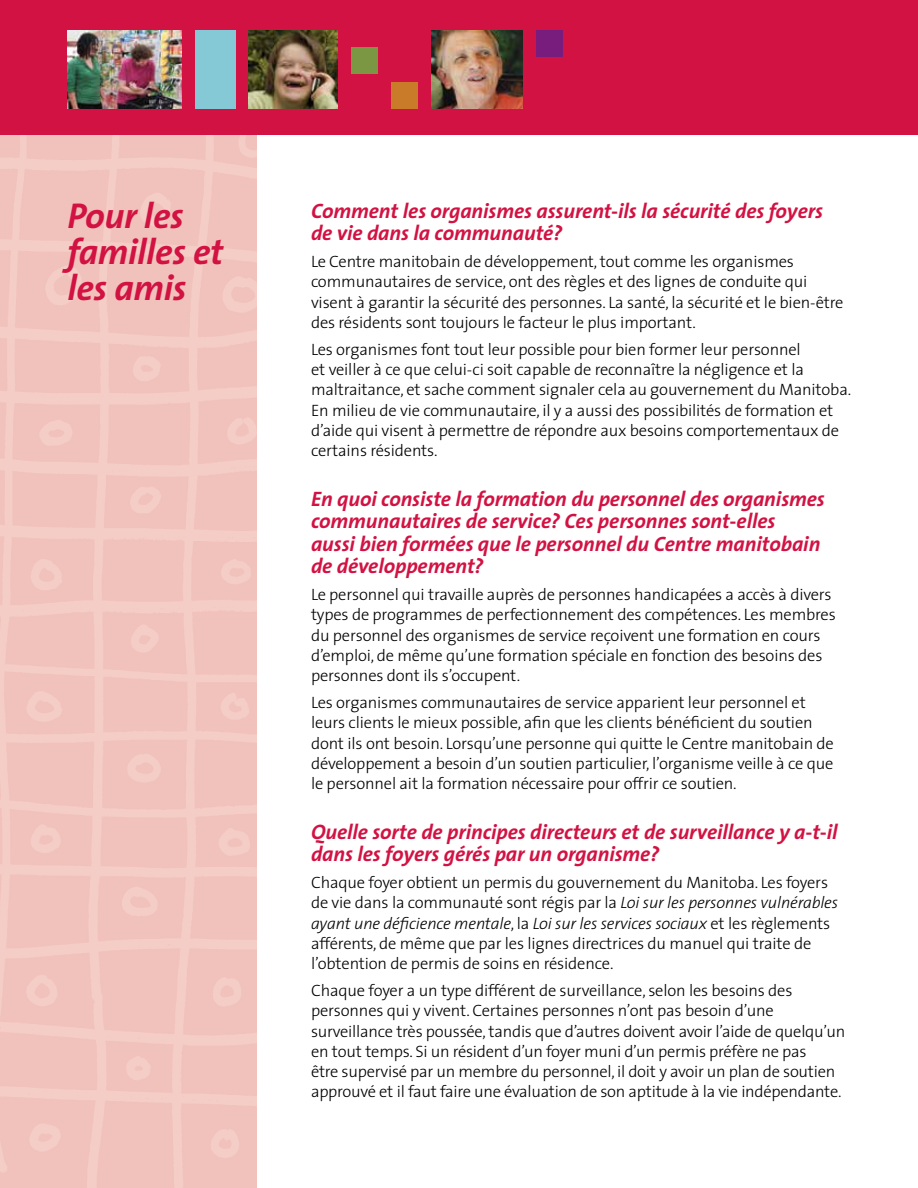
<style>
.page{position:relative;width:918px;height:1188px;background:#fff}
.page>*{position:absolute;margin:0;border:0;box-sizing:border-box;transform-origin:0 0}
.t1{font:italic 700 36px/36px "The Sans";letter-spacing:-.01em;color:#d21242}
.t2{font:italic 700 21px/22.5px "The Sans";letter-spacing:-.005em;color:#d21242}
.t3{font:300 16.5px/20.2px "The Sans";letter-spacing:-.01em;color:#000}
.s1{font-style:italic}
</style>
<div class="page">
<img style="left:0;top:135px;width:256px;height:1053px">
<div style="left:0;top:0;width:918px;height:135px;background:#d21242"></div>
<img style="left:432px;top:30px;width:91px;height:79px">
<div style="left:536px;top:30px;width:27px;height:27px;background:#781d7d"></div>
<div style="left:391px;top:82px;width:27px;height:27px;background:#ca7b2a"></div>
<img style="left:249px;top:30px;width:88px;height:79px">
<div style="left:195px;top:30px;width:40px;height:79px;background:#86c9d6"></div>
<img style="left:68px;top:30px;width:113px;height:79px">
<div style="left:351px;top:47px;width:27px;height:27px;background:#7c9743"></div>
<h1 class="t1" style="left:68px;top:197px;width:157px">Pour les familles et les amis</h1>
<p class="t2" style="left:311px;top:199px;width:513px">Comment les organismes assurent-ils la sécurité des foyers de vie dans la communauté?</p>
<p class="t3" style="left:311px;top:251px;width:534px">Le Centre manitobain de développement, tout comme les organismes communautaires de service, ont des règles et des lignes de conduite qui visent à garantir la sécurité des personnes. La santé, la sécurité et le bien-être des résidents sont toujours le facteur le plus important.</p>
<p class="t3" style="left:311px;top:339px;width:542px">Les organismes font tout leur possible pour bien former leur personnel<br>et veiller à ce que celui-ci soit capable de reconnaître la négligence et la maltraitance, et sache comment signaler cela au gouvernement du Manitoba.<br>En milieu de vie communautaire, il y a aussi des possibilités de formation et d’aide qui visent à permettre de répondre aux besoins comportementaux de certains résidents.</p>
<p class="t2" style="left:311px;top:487px;width:515px">En quoi consiste la formation du personnel des organismes communautaires de service? Ces personnes sont-elles<br>aussi bien formées que le personnel du Centre manitobain de développement?</p>
<p class="t3" style="left:311px;top:584px;width:526px">Le personnel qui travaille auprès de personnes handicapées a accès à divers types de programmes de perfectionnement des compétences. Les membres du personnel des organismes de service reçoivent une formation en cours d’emploi, de même qu’une formation spéciale en fonction des besoins des personnes dont ils s’occupent.</p>
<p class="t3" style="left:311px;top:692px;width:524px">Les organismes communautaires de service apparient leur personnel et leurs clients le mieux possible, afin que les clients bénéficient du soutien dont ils ont besoin. Lorsqu’une personne qui quitte le Centre manitobain de développement a besoin d’un soutien particulier, l’organisme veille à ce que le personnel ait la formation nécessaire pour offrir ce soutien.</p>
<p class="t2" style="left:311px;top:820px;width:528px">Quelle sorte de principes directeurs et de surveillance y a-t-il dans les foyers gérés par un organisme?</p>
<p class="t3" style="left:311px;top:872px;width:529px">Chaque foyer obtient un permis du gouvernement du Manitoba. Les foyers de vie dans la communauté sont régis par la <span class="s1">Loi sur les personnes vulnérables ayant une déficience mentale</span>, la <span class="s1">Loi sur les services sociaux</span> et les règlements afférents, de même que par les lignes directrices du manuel qui traite de l’obtention de permis de soins en résidence.</p>
<p class="t3" style="left:311px;top:980px;width:536px">Chaque foyer a un type différent de surveillance, selon les besoins des personnes qui y vivent. Certaines personnes n’ont pas besoin d’une surveillance très poussée, tandis que d’autres doivent avoir l’aide de quelqu’un en tout temps. Si un résident d’un foyer muni d’un permis préfère ne pas<br>être supervisé par un membre du personnel, il doit y avoir un plan de soutien approuvé et il faut faire une évaluation de son aptitude à la vie indépendante.</p>
</div>
